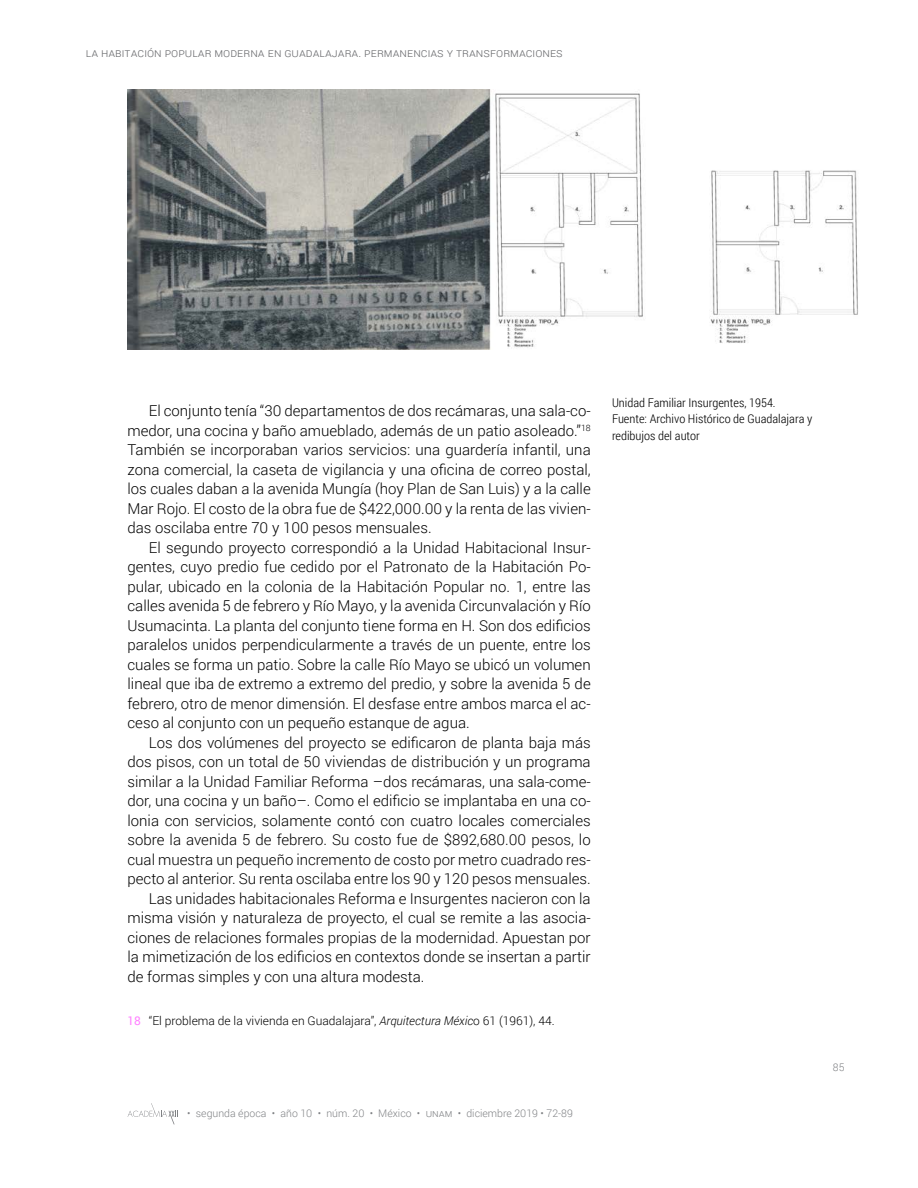
<style>
.page{position:relative;width:918px;height:1188px;background:#fff}
.page>*{position:absolute;margin:0;border:0;box-sizing:border-box;transform-origin:0 0}
.t1{font:300 15px/19.5px "Roboto";color:#000;text-align:justify}
.t2{font:300 12px/16.5px "Roboto Condensed";color:#000;scale:1.05 1}
.t3{font:300 12px "Roboto";color:#000}
.t4{font:300 12px "Roboto";color:#6d6e71}
.t5{font:300 10.5px "Roboto";color:#808285}
.s1{font-weight:400;color:#ff82ff}
.s2{font-style:italic}
</style>
<div class="page">
<svg style="left:128px;top:1103px;width:50px;height:21px"></svg>
<img style="left:128px;top:89px;width:730px;height:260px">
<p class="t4" style="left:86px;top:45px;width:478px">La habitación popular moderna en Guadalajara. Permanencias y transformaciones</p>
<p class="t1" style="left:128px;top:401px;width:465px;text-indent:21px">El conjunto tenía “30 departamentos de dos recámaras, una sala-co&shy;medor, una cocina y baño amueblado, además de un patio asoleado.”<sup>18<br></sup>También se incorporaban varios servicios: una guardería infantil, una zona comercial, la caseta de vigilancia y una oficina de correo postal, los cuales daban a la avenida Mungía (hoy Plan de San Luis) y a la calle Mar Rojo. El costo de la obra fue de $422,000.00 y la renta de las vivien&shy;das oscilaba entre 70 y 100 pesos mensuales.</p>
<p class="t1" style="left:128px;top:537px;width:465px;text-indent:21px">El segundo proyecto correspondió a la Unidad Habitacional Insur&shy;gentes, cuyo predio fue cedido por el Patronato de la Habitación Po&shy;pular, ubicado en la colonia de la Habitación Popular no. 1, entre las calles avenida 5 de febrero y Río Mayo, y la avenida Circunvalación y Río Usumacinta. La planta del conjunto tiene forma en H. Son dos edificios paralelos unidos perpendicularmente a través de un puente, entre los cuales se forma un patio. Sobre la calle Río Mayo se ubicó un volumen lineal que iba de extremo a extremo del predio, y sobre la avenida 5 de febrero, otro de menor dimensión. El desfase entre ambos marca el ac&shy;ceso al conjunto con un pequeño estanque de agua.</p>
<p class="t1" style="left:149px;top:732px;width:443px">Los dos volúmenes del proyecto se edificaron de planta baja más</p>
<p class="t1" style="left:128px;top:752px;width:465px">dos pisos, con un total de 50 viviendas de distribución y un programa</p>
<p class="t1" style="left:128px;top:771px;width:465px">similar a la Unidad Familiar Reforma –dos recámaras, una sala-come-</p>
<p class="t1" style="left:128px;top:791px;width:465px">dor, una cocina y un baño–. Como el edificio se implantaba en una co-</p>
<p class="t1" style="left:128px;top:810px;width:465px">lonia con servicios, solamente contó con cuatro locales comerciales</p>
<p class="t1" style="left:128px;top:830px;width:465px">sobre la avenida 5 de febrero. Su costo fue de $892,680.00 pesos, lo</p>
<p class="t1" style="left:128px;top:849px;width:465px">cual muestra un pequeño incremento de costo por metro cuadrado res-</p>
<p class="t1" style="left:128px;top:869px;width:465px">pecto al anterior. Su renta oscilaba entre los 90 y 120 pesos mensuales.</p>
<p class="t1" style="left:149px;top:888px;width:443px">Las unidades habitacionales Reforma e Insurgentes nacieron con la</p>
<p class="t1" style="left:128px;top:908px;width:465px">misma visión y naturaleza de proyecto, el cual se remite a las asocia-</p>
<p class="t1" style="left:128px;top:927px;width:465px">ciones de relaciones formales propias de la modernidad. Apuestan por</p>
<p class="t1" style="left:128px;top:947px;width:465px">la mimetización de los edificios en contextos donde se insertan a partir</p>
<p class="t1" style="left:128px;top:966px;width:298px">de formas simples y con una altura modesta.</p>
<p class="t3" style="left:128px;top:1012px;width:429px"><span class="s1">18</span> “El problema de la vivienda en Guadalajara”, <span class="s2">Arquitectura Méxic</span>o 61 (1961), 44.</p>
<p class="t5" style="left:187px;top:1106px;width:387px">• segunda época • año 10 • núm. 20 • México • unam • diciembre 2019 • 72-89</p>
<p class="t2" style="left:612px;top:394px;width:192px">Unidad Familiar Insurgentes, 1954.<br>Fuente: Archivo Histórico de Guadalajara y redibujos del autor</p>
<p class="t5" style="left:833px;top:1060px;width:13px">85</p>
</div>
